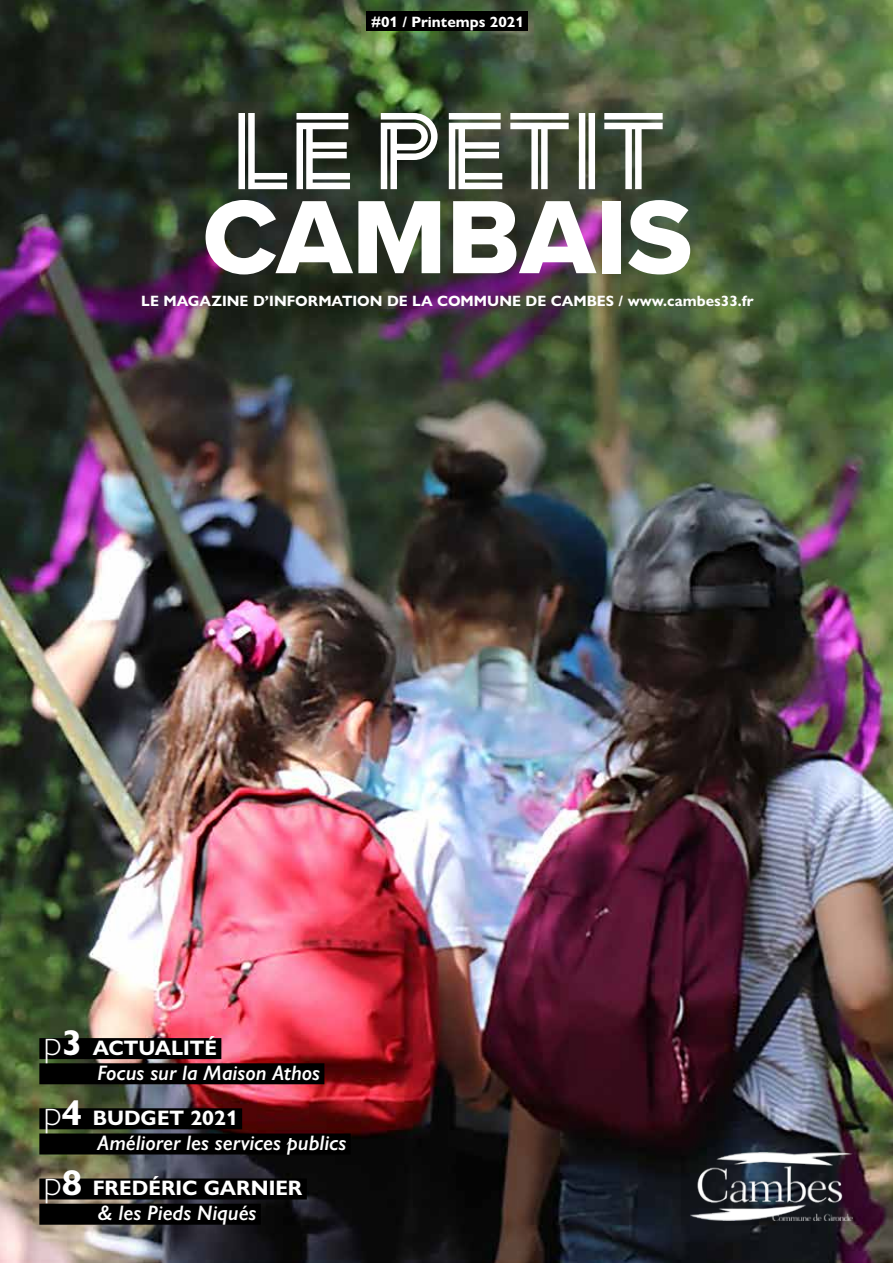
<style>
.page{position:relative;width:893px;height:1263px;background:#fff}
.page>*{position:absolute;margin:0;border:0;box-sizing:border-box;transform-origin:0 0}
.t1{font:108px "Arya Double";color:#fff}
.t2{font:108px "Proxima Nova Extrabld";color:#fff}
.t3{font:italic 600 21px/25.2px "Gill Sans Nova";color:#fff}
.t4{font:700 21px/25.2px "Gill Sans Nova";color:#fff;text-align:center}
.t5{font:700 15px "Gill Sans Nova";color:#fff}
.s1{font-weight:300;font-style:normal;font-size:36px}
.s2{font-weight:700;font-style:normal;font-size:36px}
.s3{font-weight:700;font-style:normal}
.s4{font-weight:300;font-size:36px}
.s5{font-size:36px}
.s6{font-weight:600;font-style:italic}
</style>
<div class="page">
<img style="left:0;top:0;width:893px;height:1263px">
<div style="left:367px;top:12px;width:161px;height:19px;background:#000"></div>
<img style="left:690px;top:1152px;width:162px;height:68px">
<div style="left:39px;top:1038px;width:182px;height:21px;background:#000"></div>
<div style="left:39px;top:1063px;width:285px;height:21px;background:#000"></div>
<div style="left:39px;top:1108px;width:203px;height:21px;background:#000"></div>
<div style="left:39px;top:1133px;width:312px;height:21px;background:#000"></div>
<div style="left:39px;top:1178px;width:268px;height:21px;background:#000"></div>
<div style="left:39px;top:1204px;width:222px;height:21px;background:#000"></div>
<p class="t5" style="left:371px;top:12px;width:154px">#01 / Printemps 2021</p>
<h1 class="t1" style="left:230px;top:84px;width:436px">Le Petit</h1>
<h1 class="t2" style="left:203px;top:157px;width:491px">CAMBAIS</h1>
<p class="t5" style="left:141px;top:292px;width:614px">LE MAGAZINE D’INFORMATION DE LA COMMUNE DE CAMBES / www.cambes33.fr</p>
<h2 class="t3" style="left:98px;top:1035px;width:224px;text-indent:-54px"><span class="s1">p</span><span class="s2">3</span> <span class="s3">ACTUALITÉ<br></span>Focus sur la Maison Athos</h2>
<h2 class="t3" style="left:98px;top:1105px;width:250px;text-indent:-54px"><span class="s1">p</span><span class="s2">4</span> <span class="s3">BUDGET 2021<br></span>Améliorer les services publics</h2>
<h2 class="t4" style="left:44px;top:1175px;width:260px"><span class="s4">p</span><span class="s5">8</span> FREDÉRIC GARNIER <span class="s6">&amp; les Pieds Niqués</span></h2>
</div>
